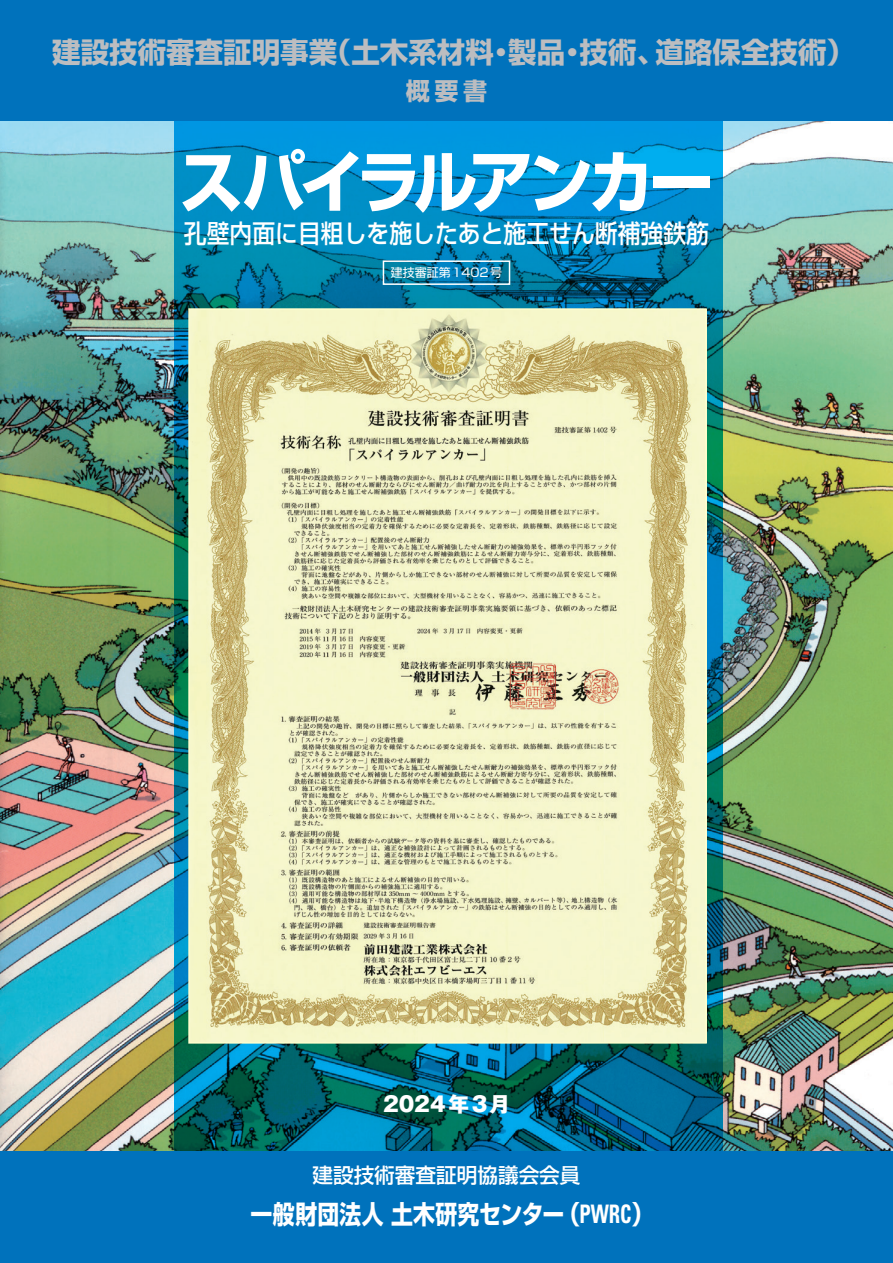
<style>
.page{position:relative;width:893px;height:1263px;background:#0072bc}
.page>*{position:absolute;margin:0;border:0;box-sizing:border-box;transform-origin:0 0}
.t1{font:700 67.5px "Shin Go Pro";letter-spacing:-.085em;color:#fff;scale:.95 1}
.t2{font:700 28.5px "Shin Go Pro";color:#bcbdc0}
.t3{font:700 25.8px "Shin Go Pro";letter-spacing:.005em;color:#fff;scale:.85 1}
.t4{font:500 25.35px "Shin Go Pro";color:#fff;scale:.9 1}
.t5{font:700 24px "Shin Go Pro";color:#bcbdc0}
.t6{font:500 20.7px "Shin Go Pro";color:#fff}
.t7{font:800 20.7px "Gothic MB101 Pro";letter-spacing:.05em;color:#fff}
.t8{font:12px "Shin Go Pro";color:#fff}
.s1{font-family:"Univers";font-stretch:condensed;font-size:25.5px}
</style>
<div class="page">
<img style="left:0;top:121px;width:893px;height:1029px">
<svg style="left:175px;top:121px;width:548px;height:1029px;background:#097ea2"></svg>
<img style="left:191px;top:311px;width:513px;height:729px">
<div style="left:383px;top:260px;width:127px;height:25px;border:2px solid #fff"></div>
<p class="t2" style="left:52px;top:30px;width:804px">建設技術審査証明事業（土木系材料・製品・技術、道路保全技術）</p>
<p class="t5" style="left:406px;top:72px;width:83px">概要書</p>
<h1 class="t1" style="left:179px;top:128px;width:564px">スパイラルアンカー</h1>
<p class="t4" style="left:184px;top:213px;width:585px">孔壁内面に目粗しを施したあと施工せん断補強鉄筋</p>
<p class="t8" style="left:391px;top:263px;width:113px">建技審証第1402号</p>
<p class="t7" style="left:383px;top:1086px;width:128px">2024年3月</p>
<p class="t6" style="left:312px;top:1158px;width:270px">建設技術審査証明協議会会員</p>
<p class="t3" style="left:250px;top:1193px;width:476px">一般財団法人 土木研究センター（<span class="s1">PWRC</span>）</p>
</div>
